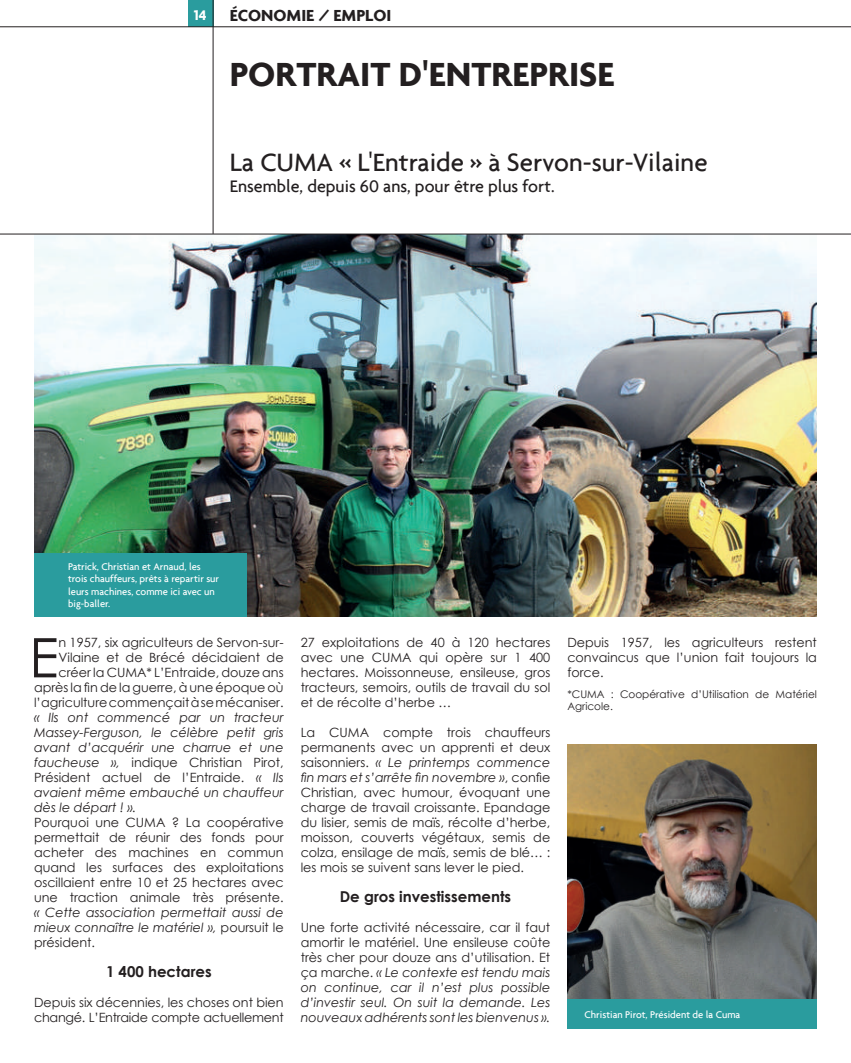
<style>
.page{position:relative;width:851px;height:1063px;background:#fff}
.page>*{position:absolute;margin:0;border:0;box-sizing:border-box;transform-origin:0 0}
.t1{font:54.45px "Century Gothic";color:#231f20}
.t2{font:700 36px "Agenda";color:#231f20}
.t3{font:500 27px "Agenda";color:#231f20}
.t4{font:500 18px "Agenda";color:#231f20}
.t5{font:700 17.25px "Agenda";color:#231f20}
.t6{font:700 15px "Century Gothic";color:#231f20}
.t7{font:700 15px "Agenda";color:#fff}
.t8{font:12.75px/15px "Century Gothic";color:#231f20;text-align:justify}
.t9{font:italic 12.75px/15px "Century Gothic";color:#231f20;text-align:justify}
.t10{font:12.75px/15px "Century Gothic";letter-spacing:-.02em;color:#231f20}
.t11{font:500 10.5px/12.6px "Agenda";color:#fff}
.t12{font:10.5px/12px "Century Gothic";color:#231f20}
.s1{font-style:normal}
.s2{font-style:italic}
</style>
<div class="page">
<div style="left:188px;top:0;width:25px;height:27px;background:#2a9c9e"></div>
<hr style="left:213px;top:0;width:1px;height:234px;background:#231f20">
<hr style="left:0;top:27px;width:850px;height:1px;background:#231f20">
<img style="left:34px;top:235px;width:782px;height:382px">
<img style="left:567px;top:744px;width:249px;height:256px">
<div style="left:34px;top:553px;width:213px;height:64px;background:#2a9c9e"></div>
<div style="left:567px;top:1000px;width:249px;height:29px;background:#2a9c9e"></div>
<hr style="left:0;top:234px;width:850px;height:1px;background:#231f20">
<p class="t7" style="left:194px;top:6px;width:14px">14</p>
<h3 class="t5" style="left:230px;top:4px;width:163px">ÉCONOMIE / EMPLOI</h3>
<h2 class="t2" style="left:230px;top:52px;width:386px">PORTRAIT D'ENTREPRISE</h2>
<h3 class="t3" style="left:230px;top:146px;width:479px">La CUMA « L'Entraide » à Servon-sur-Vilaine</h3>
<h3 class="t4" style="left:230px;top:176px;width:326px">Ensemble, depuis 60 ans, pour être plus fort.</h3>
<p class="t11" style="left:68px;top:560px;width:152px">Patrick, Christian et Arnaud, les trois chauffeurs, prêts à repartir sur leurs machines, comme ici avec un big-baller.</p>
<p class="t8" style="left:34px;top:635px;width:251px;text-align:right">n 1957, six agriculteurs de Servon-sur-Vilaine et de Brécé décidaient de créer la CUMA* L’Entraide, douze ans après la fin de la guerre, à une époque où l’agriculture commençait à se mécaniser.</p>
<p class="t9" style="left:34px;top:710px;width:251px">« Ils ont commencé par un tracteur Massey-Ferguson, le célèbre petit gris avant d’acquérir une charrue et une faucheuse », <span class="s1">indique Christian Pirot, Président actuel de l’Entraide.</span> « Ils avaient même embauché un chauffeur dès le départ ! ».</p>
<p class="t8" style="left:34px;top:815px;width:251px">Pourquoi une CUMA ? La coopérative permettait de réunir des fonds pour acheter des machines en commun quand les surfaces des exploitations oscillaient entre 10 et 25 hectares avec une traction animale très présente.</p>
<p class="t9" style="left:34px;top:905px;width:251px">« Cette association permettait aussi de mieux connaître le matériel », <span class="s1">poursuit le président.</span></p>
<p class="t6" style="left:106px;top:961px;width:107px">1 400 hectares</p>
<p class="t10" style="left:34px;top:995px;width:251px">Depuis six décennies, les choses ont bien changé. L’Entraide compte actuellement</p>
<h1 class="t1" style="left:29px;top:620px;width:31px">E</h1>
<p class="t8" style="left:300px;top:635px;width:251px">27 exploitations de 40 à 120 hectares avec une CUMA qui opère sur 1 400 hectares. Moissonneuse, ensileuse, gros tracteurs, semoirs, outils de travail du sol et de récolte d’herbe …</p>
<p class="t8" style="left:300px;top:725px;width:251px">La CUMA compte trois chauffeurs permanents avec un apprenti et deux saisonniers. <span class="s2">« Le printemps commence fin mars et s’arrête fin novembre »</span>, confie Christian, avec humour, évoquant une charge de travail croissante. Epandage du lisier, semis de maïs, récolte d’herbe, moisson, couverts végétaux, semis de colza, ensilage de maïs, semis de blé… : les mois se suivent sans lever le pied.</p>
<p class="t6" style="left:340px;top:886px;width:173px">De gros investissements</p>
<p class="t9" style="left:300px;top:920px;width:251px"><span class="s1">Une forte activité nécessaire, car il faut amortir le matériel. Une ensileuse coûte très cher pour douze ans d’utilisation. Et ça marche.</span> « Le contexte est tendu mais on continue, car il n’est plus possible d’investir seul. On suit la demande. Les nouveaux adhérents sont les bienvenus ».</p>
<p class="t8" style="left:567px;top:635px;width:251px">Depuis 1957, les agriculteurs restent convaincus que l’union fait toujours la force.</p>
<p class="t12" style="left:567px;top:688px;width:251px">*CUMA : Coopérative d’Utilisation de Matériel<br>Agricole.</p>
<p class="t11" style="left:584px;top:1008px;width:157px">Christian Pirot, Président de la Cuma</p>
</div>
